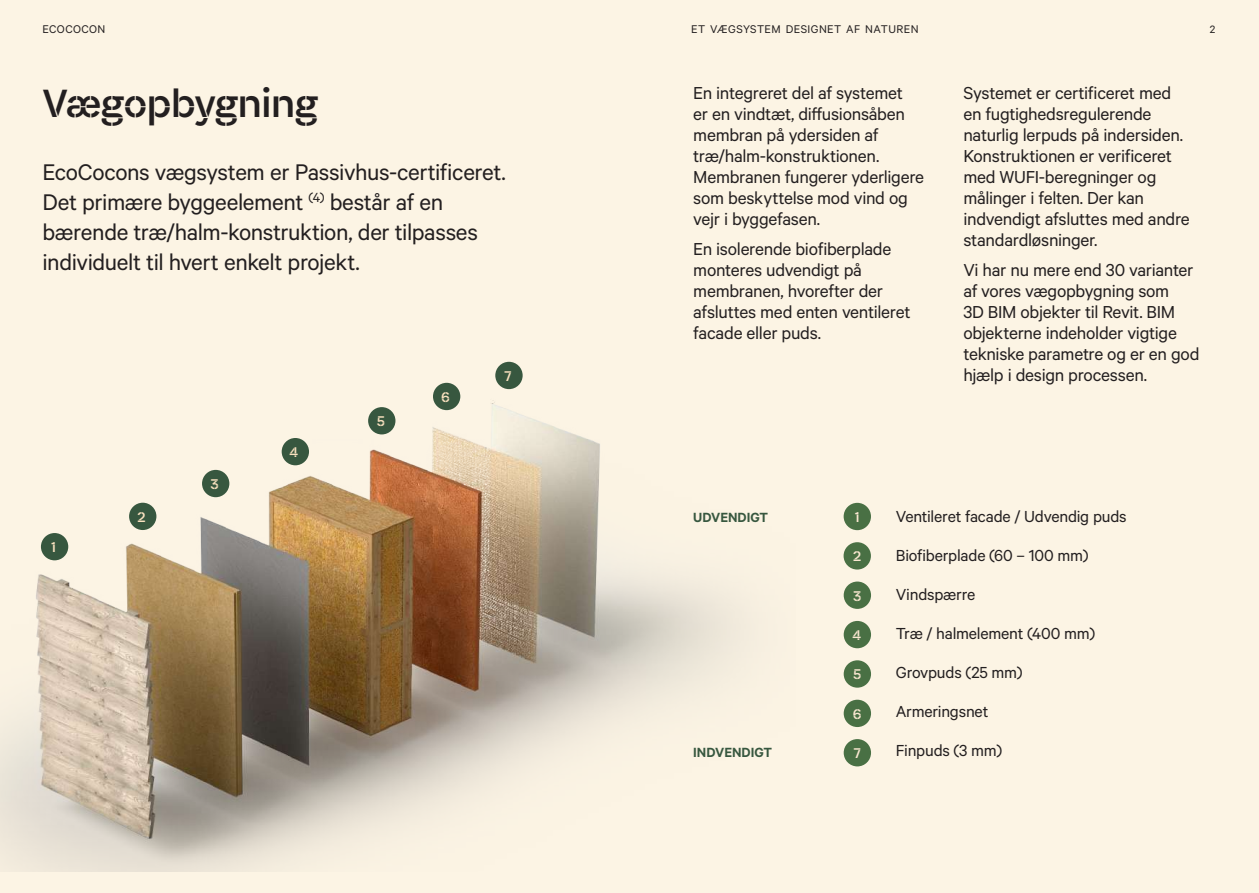
<style>
.page{position:relative;width:1259px;height:893px;background:#fff}
.page>*{position:absolute;margin:0;border:0;box-sizing:border-box;transform-origin:0 0}
.t1{font:42px "Associate Sans Stencil";letter-spacing:-.02em;color:#231f20}
.t2{font:25.5px/30px "Calibre";letter-spacing:-.015em;color:#231f20}
.t3{font:19.5px/21px "Calibre";letter-spacing:-.015em;color:#231f20}
.t4{font:18px/39px "Calibre";letter-spacing:-.01em;color:#231f20}
.t5{font:600 15px "Calibre";color:#37573f}
.t6{font:15px "Associate Sans Stencil";color:#f9e1bf}
.t7{font:15px "Associate Sans Stencil";color:#fae7d1}
.t8{font:12.6px "Calibre";letter-spacing:.035em;color:#231f20}
.t9{font:12px "Calibre";color:#231f20}
</style>
<div class="page">
<div style="left:597px;top:0;width:662px;height:893px;background:#fcf4e4"></div>
<div style="left:0;top:0;width:660px;height:893px;background:#fcf4e4"></div>
<img style="left:0;top:361px;width:741px;height:511px">
<div style="left:41px;top:533px;width:27px;height:27px;background:#37573f;border-radius:50%"></div>
<div style="left:129px;top:503px;width:27px;height:27px;background:#37573f;border-radius:50%"></div>
<div style="left:202px;top:470px;width:27px;height:27px;background:#37573f;border-radius:50%"></div>
<div style="left:282px;top:438px;width:27px;height:27px;background:#37573f;border-radius:50%"></div>
<div style="left:368px;top:407px;width:27px;height:27px;background:#37573f;border-radius:50%"></div>
<div style="left:433px;top:383px;width:27px;height:27px;background:#37573f;border-radius:50%"></div>
<div style="left:495px;top:362px;width:27px;height:27px;background:#37573f;border-radius:50%"></div>
<div style="left:843px;top:503px;width:28px;height:27px;background:#497044;border-radius:50%"></div>
<div style="left:843px;top:542px;width:28px;height:28px;background:#497044;border-radius:50%"></div>
<div style="left:843px;top:582px;width:28px;height:27px;background:#497044;border-radius:50%"></div>
<div style="left:843px;top:621px;width:28px;height:27px;background:#497044;border-radius:50%"></div>
<div style="left:843px;top:660px;width:28px;height:28px;background:#497044;border-radius:50%"></div>
<div style="left:843px;top:700px;width:28px;height:27px;background:#497044;border-radius:50%"></div>
<div style="left:843px;top:739px;width:28px;height:27px;background:#497044;border-radius:50%"></div>
<p class="t8" style="left:43px;top:22px;width:64px">ECOCOCON</p>
<p class="t8" style="left:691px;top:22px;width:229px">ET VÆGSYSTEM DESIGNET AF NATUREN</p>
<p class="t9" style="left:1210px;top:22px;width:7px">2</p>
<h1 class="t1" style="left:43px;top:77px;width:277px">Vægopbygning</h1>
<h2 class="t2" style="left:43px;top:156px;width:465px">EcoCocons vægsystem er Passivhus-certificeret.<br>Det primære byggeelement <sup>(4)</sup> består af en bærende træ/halm-konstruktion, der tilpasses individuelt til hvert enkelt projekt.</h2>
<p class="t6" style="left:51px;top:538px;width:7px">1</p>
<p class="t6" style="left:138px;top:508px;width:10px">2</p>
<p class="t6" style="left:210px;top:475px;width:10px">3</p>
<p class="t6" style="left:289px;top:443px;width:10px">4</p>
<p class="t6" style="left:377px;top:412px;width:10px">5</p>
<p class="t6" style="left:441px;top:388px;width:10px">6</p>
<p class="t6" style="left:504px;top:367px;width:8px">7</p>
<p class="t3" style="left:693px;top:82px;width:232px">En integreret del af systemet<br>er en vindtæt, diffusionsåben membran på ydersiden af træ/halm-konstruktionen.<br>Membranen fungerer yderligere som beskyttelse mod vind og vejr i byggefasen.</p>
<p class="t3" style="left:693px;top:238px;width:219px">En isolerende biofiberplade monteres udvendigt på membranen, hvorefter der afsluttes med enten ventileret facade eller puds.</p>
<p class="t3" style="left:963px;top:82px;width:228px">Systemet er certificeret med en fugtighedsregulerende naturlig lerpuds på indersiden.<br>Konstruktionen er verificeret med WUFI-beregninger og målinger i felten. Der kan indvendigt afsluttes med andre standardløsninger.</p>
<p class="t3" style="left:963px;top:259px;width:238px">Vi har nu mere end 30 varianter af vores vægopbygning som<br>3D BIM objekter til Revit. BIM objekterne indeholder vigtige tekniske parametre og er en god hjælp i design processen.</p>
<p class="t5" style="left:693px;top:508px;width:76px">UDVENDIGT</p>
<p class="t5" style="left:693px;top:744px;width:80px">INDVENDIGT</p>
<p class="t7" style="left:855px;top:507px;width:7px">1</p>
<p class="t7" style="left:853px;top:547px;width:10px">2</p>
<p class="t7" style="left:853px;top:586px;width:10px">3</p>
<p class="t7" style="left:852px;top:626px;width:10px">4</p>
<p class="t7" style="left:853px;top:665px;width:10px">5</p>
<p class="t7" style="left:853px;top:704px;width:10px">6</p>
<p class="t7" style="left:853px;top:744px;width:8px">7</p>
<p class="t4" style="left:896px;top:496px;width:232px">Ventileret facade / Udvendig puds<br>Biofiberplade (60 – 100 mm)<br>Vindspærre<br>Træ / halmelement (400 mm)<br>Grovpuds (25 mm)<br>Armeringsnet<br>Finpuds (3 mm)</p>
</div>
